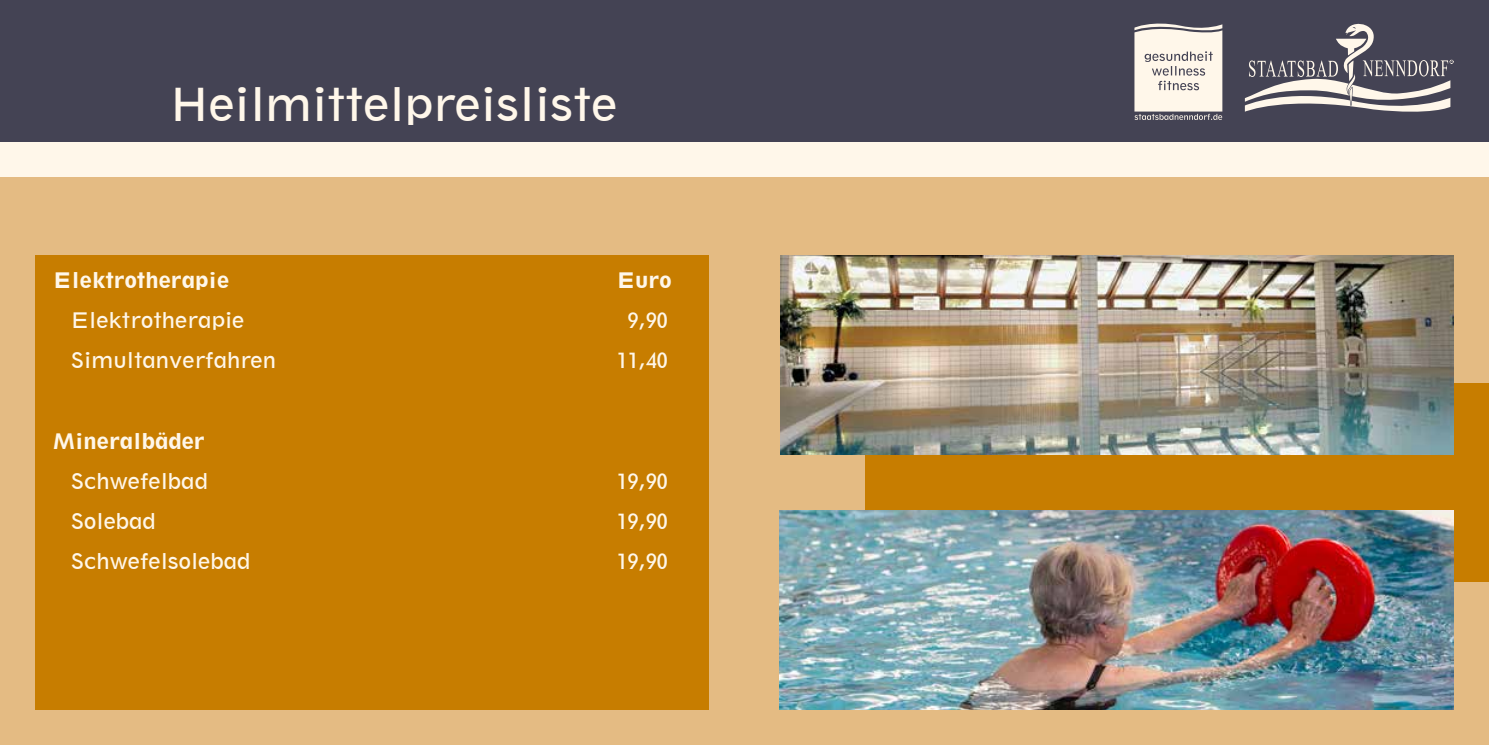
<style>
.page{position:relative;width:1489px;height:745px;background:#fff}
.page>*{position:absolute;margin:0;border:0;box-sizing:border-box;transform-origin:0 0}
.t1{font:42.5px "Geometric 212 BT";color:#fff7ea}
.t2{font:20px "Geometric 212 BT";color:#fff7ea}
.t3{font:800 20px "Geometric 212 BT";color:#fff7ea}
</style>
<div class="page">
<div style="left:0;top:0;width:1488px;height:744px;background:#fff7ea"></div>
<div style="left:0;top:177px;width:1488px;height:567px;background:#e4bb83"></div>
<div style="left:35px;top:255px;width:674px;height:454px;background:#c77d00"></div>
<div style="left:865px;top:383px;width:623px;height:198px;background:#c77d00"></div>
<div style="left:0;top:0;width:1488px;height:142px;background:#444354"></div>
<svg style="left:1134px;top:24px;width:88px;height:96px;background:#ded7cf"></svg>
<svg style="left:1244px;top:24px;width:209px;height:88px"></svg>
<img style="left:780px;top:255px;width:673px;height:199px">
<img style="left:780px;top:510px;width:673px;height:199px">
<h1 class="t1" style="left:170px;top:77px;width:448px">Heilmittelpreisliste</h1>
<p class="t3" style="left:53px;top:268px;width:177px">Elektrotherapie</p>
<p class="t3" style="left:617px;top:268px;width:56px">Euro</p>
<p class="t2" style="left:71px;top:308px;width:175px">Elektrotherapie</p>
<p class="t2" style="left:627px;top:308px;width:42px">9,90</p>
<p class="t2" style="left:71px;top:348px;width:207px">Simultanverfahren</p>
<p class="t2" style="left:617px;top:348px;width:52px">11,40</p>
<p class="t3" style="left:53px;top:428px;width:153px">Mineralbäder</p>
<p class="t2" style="left:71px;top:468px;width:139px">Schwefelbad</p>
<p class="t2" style="left:617px;top:468px;width:52px">19,90</p>
<p class="t2" style="left:71px;top:508px;width:86px">Solebad</p>
<p class="t2" style="left:617px;top:508px;width:52px">19,90</p>
<p class="t2" style="left:71px;top:548px;width:181px">Schwefelsolebad</p>
<p class="t2" style="left:617px;top:548px;width:52px">19,90</p>
</div>
